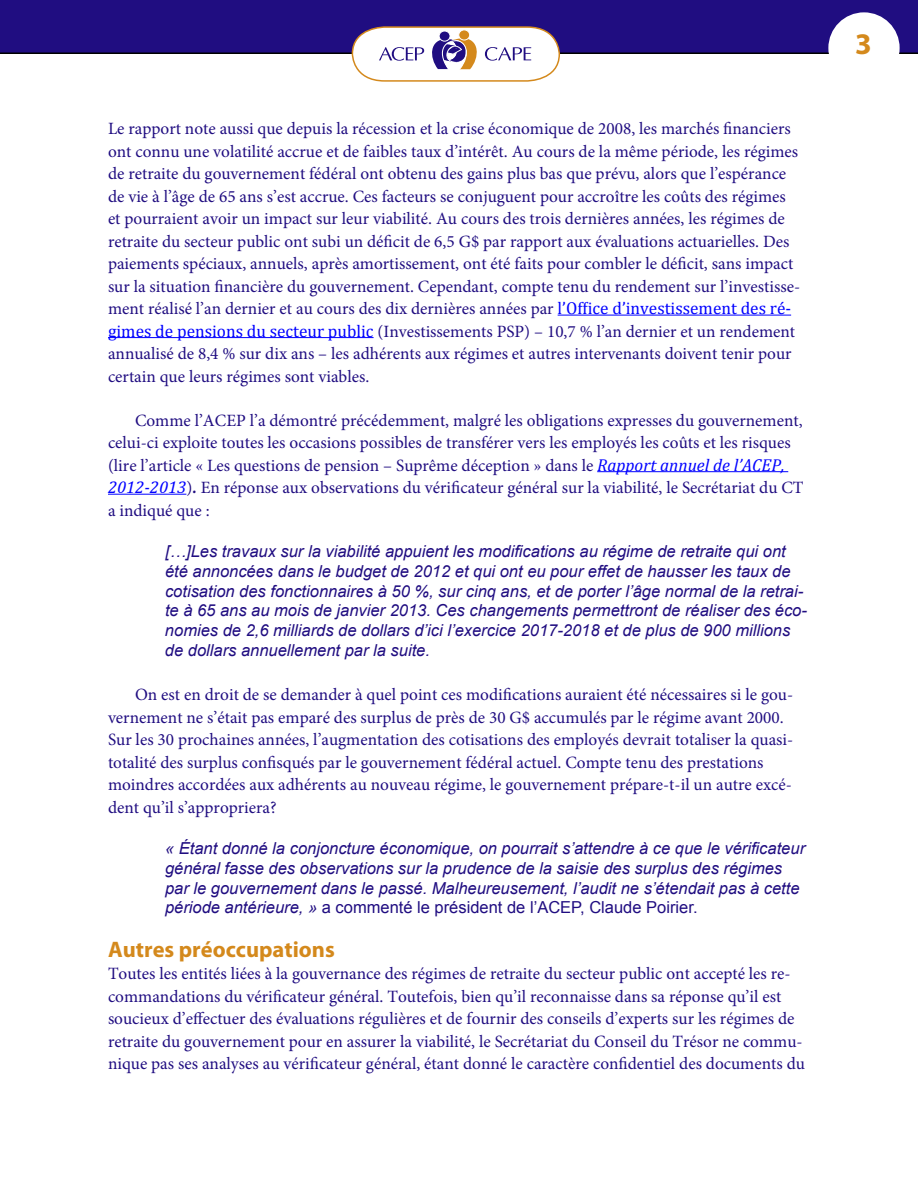
<style>
.page{position:relative;width:918px;height:1188px;background:#fff}
.page>*{position:absolute;margin:0;border:0;box-sizing:border-box;transform-origin:0 0}
.t1{font:700 22.5px "Myriad Pro";color:#d4891c}
.t2{font:17.25px/22.5px "Minion Pro";color:#200d81}
.t3{font:italic 16.5px/19.8px "Arial";color:#200d81}
.s1{font-family:"Cambria";color:#00f}
.s2{font-family:"Cambria";font-style:italic;color:#00f}
.s3{font-weight:700;font-style:italic}
.s4{font-style:normal}
</style>
<div class="page">
<div style="left:0;top:0;width:918px;height:54px;background:#200d81"></div>
<div style="left:828px;top:12px;width:72px;height:72px;background:#fff;border-radius:50%"></div>
<svg style="left:351px;top:26px;width:210px;height:56px"></svg>
<hr style="left:558px;top:315px;width:233px;height:1px;background:#00f">
<hr style="left:108px;top:337px;width:266px;height:1px;background:#00f">
<hr style="left:597px;top:471px;width:191px;height:1px;background:#00f">
<hr style="left:108px;top:494px;width:78px;height:1px;background:#00f">
<p class="t2" style="left:108px;top:117px;width:694px">Le rapport note aussi que depuis la récession et la crise économique de 2008, les marchés financiers ont connu une volatilité accrue et de faibles taux d’intérêt. Au cours de la même période, les régimes de retraite du gouvernement fédéral ont obtenu des gains plus bas que prévu, alors que l’espérance de vie à l’âge de 65 ans s’est accrue. Ces facteurs se conjuguent pour accroître les coûts des régimes et pourraient avoir un impact sur leur viabilité. Au cours des trois dernières années, les régimes de retraite du secteur public ont subi un déficit de 6,5 G$ par rapport aux évaluations actuarielles. Des paiements spéciaux, annuels, après amortissement, ont été faits pour combler le déficit, sans impact sur la situation financière du gouvernement. Cependant, compte tenu du rendement sur l’investisse&shy;ment réalisé l’an dernier et au cours des dix dernières années par <span class="s1">l’Office d’investissement des ré&shy;gimes de pensions du secteur public</span> (Investissements PSP) – 10,7 % l’an dernier et un rendement annualisé de 8,4 % sur dix ans – les adhérents aux régimes et autres intervenants doivent tenir pour certain que leurs régimes sont viables.</p>
<p class="t2" style="left:108px;top:409px;width:697px;text-indent:27px">Comme l’ACEP l’a démontré précédemment, malgré les obligations expresses du gouvernement, celui-ci exploite toutes les occasions possibles de transférer vers les employés les coûts et les risques (lire l’article « Les questions de pension – Suprême déception » dans le <span class="s2">Rapport annuel de l’ACEP, 2012-2013</span>)<span class="s3">.</span> En réponse aux observations du vérificateur général sur la viabilité, le Secrétariat du CT a indiqué que :</p>
<p class="t3" style="left:165px;top:542px;width:644px">[…]Les travaux sur la viabilité appuient les modifications au régime de retraite qui ont été annoncées dans le budget de 2012 et qui ont eu pour effet de hausser les taux de cotisation des fonctionnaires à 50 %, sur cinq ans, et de porter l’âge normal de la retrai&shy;te à 65 ans au mois de janvier 2013. Ces changements permettront de réaliser des éco&shy;nomies de 2,6 milliards de dollars d’ici l’exercice 2017-2018 et de plus de 900 millions de dollars annuellement par la suite.</p>
<p class="t2" style="left:108px;top:683px;width:687px;text-indent:27px">On est en droit de se demander à quel point ces modifications auraient été nécessaires si le gou&shy;vernement ne s’était pas emparé des surplus de près de 30 G$ accumulés par le régime avant 2000.<br>Sur les 30 prochaines années, l’augmentation des cotisations des employés devrait totaliser la quasi&shy;totalité des surplus confisqués par le gouvernement fédéral actuel. Compte tenu des prestations moindres accordées aux adhérents au nouveau régime, le gouvernement prépare-t-il un autre excé&shy;dent qu’il s’appropriera?</p>
<p class="t3" style="left:165px;top:839px;width:642px">« Étant donné la conjoncture économique, on pourrait s’attendre à ce que le vérificateur général fasse des observations sur la prudence de la saisie des surplus des régimes par le gouvernement dans le passé. Malheureusement, l’audit ne s’étendait pas à cette période antérieure, » <span class="s4">a commenté le président de l’ACEP, Claude Poirier.</span></p>
<h1 class="t1" style="left:108px;top:934px;width:228px">Autres préoccupations</h1>
<p class="t2" style="left:108px;top:962px;width:698px">Toutes les entités liées à la gouvernance des régimes de retraite du secteur public ont accepté les re&shy;commandations du vérificateur général. Toutefois, bien qu’il reconnaisse dans sa réponse qu’il est soucieux d’effectuer des évaluations régulières et de fournir des conseils d’experts sur les régimes de retraite du gouvernement pour en assurer la viabilité, le Secrétariat du Conseil du Trésor ne commu&shy;nique pas ses analyses au vérificateur général, étant donné le caractère confidentiel des documents du</p>
</div>
